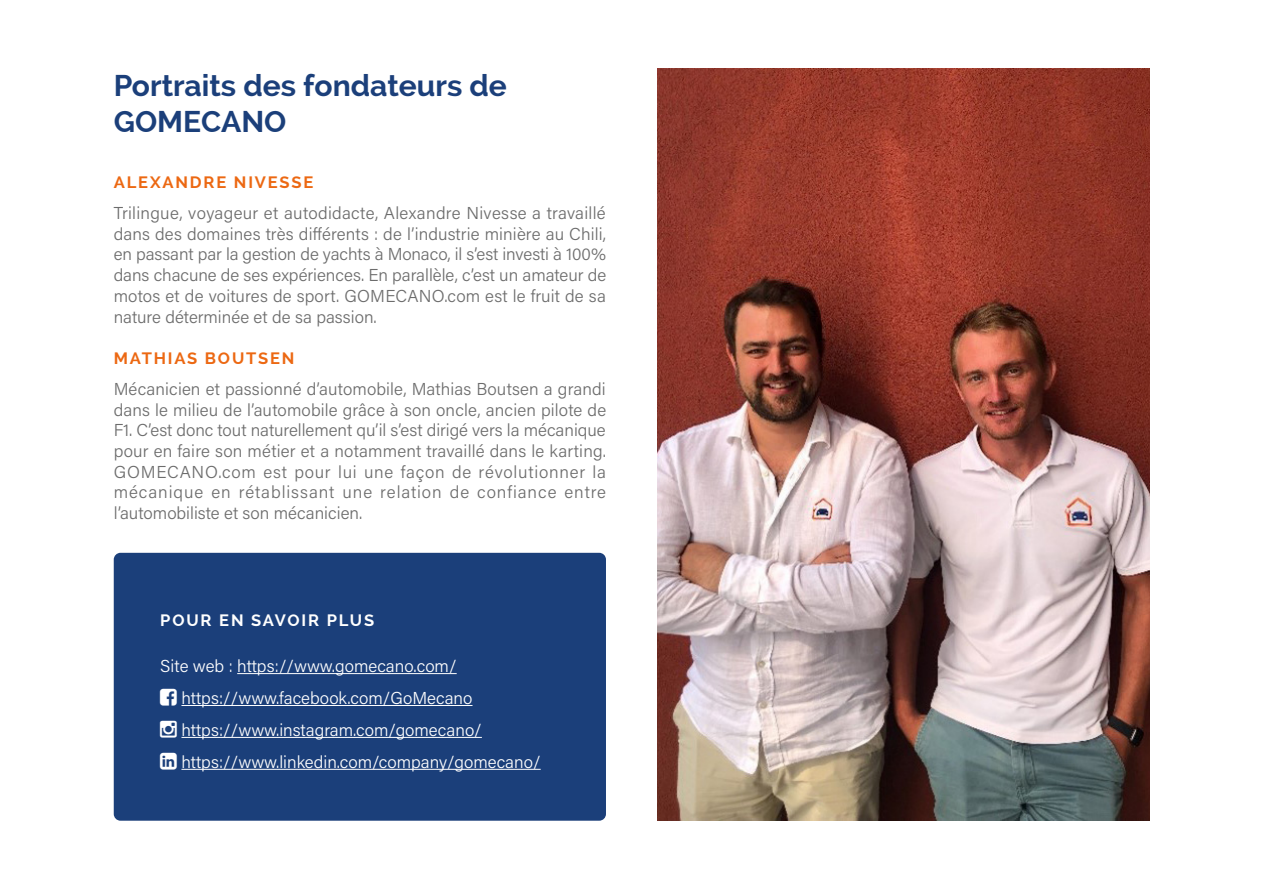
<style>
.page{position:relative;width:1263px;height:893px;background:#fff}
.page>*{position:absolute;margin:0;border:0;box-sizing:border-box;transform-origin:0 0}
.Pages_-_Titre_1{font:700 30px/36px "Raleway";color:#1b3f7a}
.Pages_-_Paragraphe{font:300 17.25px/20.7px "Acumin Pro";letter-spacing:.005em;color:#6c6c6c;text-align:justify}
.Pages_-_Paragraphe-2{font:300 17.25px "Acumin Pro";color:#fff}
.Pages_-_Titre_2{font:700 16.5px "Raleway";letter-spacing:.11em;color:#ec6812}
.En_savoir_plus{font:700 16.5px "Raleway";letter-spacing:.11em;color:#fff}
</style>
<div class="page">
<img style="left:657px;top:68px;width:492px;height:753px">
<div style="left:114px;top:553px;width:492px;height:268px;background:#1b3f7a;border-radius:7px"></div>
<hr style="left:237px;top:673px;width:220px;height:1px;background:#fff">
<hr style="left:181px;top:705px;width:291px;height:1px;background:#fff">
<hr style="left:181px;top:737px;width:301px;height:1px;background:#fff">
<hr style="left:181px;top:769px;width:360px;height:1px;background:#fff">
<p class="Pages_-_Titre_1" style="left:114px;top:68px;width:395px">Portraits des fondateurs de<br>GOMECANO</p>
<p class="Pages_-_Titre_2" style="left:114px;top:172px;width:201px">ALEXANDRE NIVESSE</p>
<p class="Pages_-_Paragraphe" style="left:114px;top:202px;width:494px">Trilingue, voyageur et autodidacte, Alexandre Nivesse a travaillé dans des domaines très différents : de l’industrie minière au Chili, en passant par la gestion de yachts à Monaco, il s’est investi à 100% dans chacune de ses expériences. En parallèle, c’est un amateur de motos et de voitures de sport. GOMECANO.com est le fruit de sa nature déterminée et de sa passion.</p>
<p class="Pages_-_Titre_2" style="left:114px;top:348px;width:182px">MATHIAS BOUTSEN</p>
<p class="Pages_-_Paragraphe" style="left:114px;top:378px;width:494px">Mécanicien et passionné d’automobile, Mathias Boutsen a grandi dans le milieu de l’automobile grâce à son oncle, ancien pilote de F1. C’est donc tout naturellement qu’il s’est dirigé vers la mécanique pour en faire son métier et a notamment travaillé dans le karting.<br>GOMECANO.com est pour lui une façon de révolutionner la mécanique en rétablissant une relation de confiance entre l’automobiliste et son mécanicien.</p>
<p class="En_savoir_plus" style="left:160px;top:610px;width:215px">POUR EN SAVOIR PLUS</p>
<p class="Pages_-_Paragraphe-2" style="left:160px;top:654px;width:298px">Site web : https://www.gomecano.com/</p>
<p class="Pages_-_Paragraphe-2" style="left:181px;top:686px;width:293px">https://www.facebook.com/GoMecano</p>
<p class="Pages_-_Paragraphe-2" style="left:181px;top:718px;width:302px">https://www.instagram.com/gomecano/</p>
<p class="Pages_-_Paragraphe-2" style="left:181px;top:750px;width:361px">https://www.linkedin.com/company/gomecano/</p>
</div>
